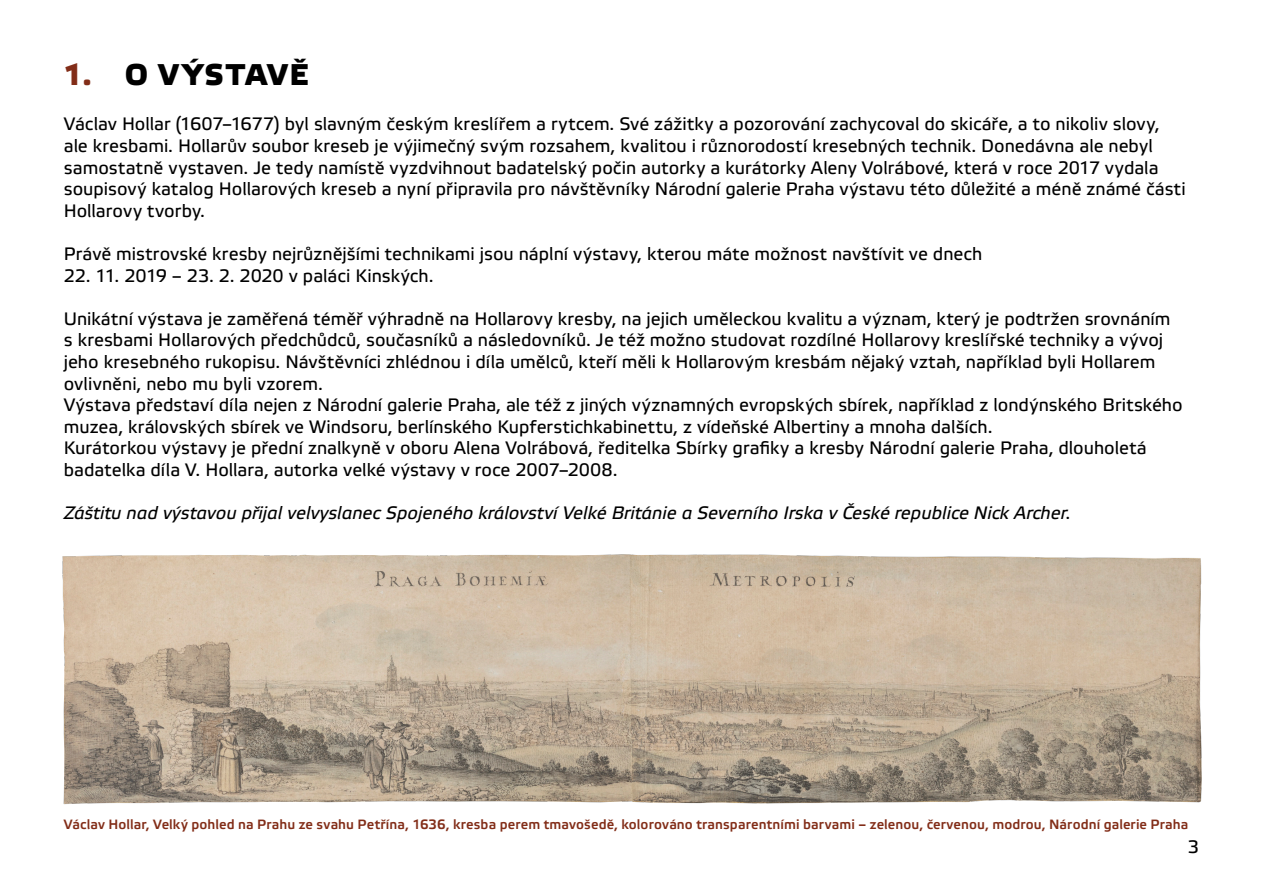
<style>
.page{position:relative;width:1263px;height:893px;background:#fff}
.page>*{position:absolute;margin:0;border:0;box-sizing:border-box;transform-origin:0 0}
.t1{font:500 30px "Etelka";letter-spacing:.05em;color:#000}
.t2{font:18px/21.6px "Etelka Text";color:#000}
.t3{font:italic 18px "Etelka Text";color:#000}
.t4{font:500 13.5px "Etelka";letter-spacing:.01em;color:#822d18}
.s1{color:#822d18}
.s2{font-style:normal}
</style>
<div class="page">
<img style="left:62px;top:554px;width:1140px;height:251px">
<h1 class="t1" style="left:64px;top:56px;width:246px"><span class="s1">1.</span> O VÝSTAVĚ</h1>
<p class="t2" style="left:64px;top:114px;width:1123px">Václav Hollar (1607–1677) byl slavným českým kreslířem a rytcem. Své zážitky a pozorování zachycoval do skicáře, a to nikoliv slovy, ale kresbami. Hollarův soubor kreseb je výjimečný svým rozsahem, kvalitou i různorodostí kresebných technik. Donedávna ale nebyl samostatně vystaven. Je tedy namístě vyzdvihnout badatelský počin autorky a kurátorky Aleny Volrábové, která v roce 2017 vydala soupisový katalog Hollarových kreseb a nyní připravila pro návštěvníky N árodní galerie Praha výstavu této důležité a méně známé části Hollarovy tvorby.</p>
<p class="t2" style="left:64px;top:243px;width:920px">Právě mistrovské kresby nejrůznějšími technikami jsou náplní výstavy, kterou máte možnost navštívit ve dnech</p>
<p class="t2" style="left:64px;top:265px;width:371px">22. 11. 2019 – 23. 2. 2020 v paláci Kinských.</p>
<p class="t2" style="left:64px;top:308px;width:1120px">U nikátní výstava je zaměřená téměř výhradně na Hollarovy kresby, na jejich uměleckou kvalitu a význam, který je podtržen srovnáním s kresbami Hollarových předchůdců, současníků a následovníků. Je též možno studovat rozdílné Hollarovy kreslířské techniky a vývoj jeho kresebného rukopisu. N ávštěvníci zhlédnou i díla umělců, kteří měli k Hollarovým kresbám nějaký vztah, například byli Hollarem ovlivněni, nebo mu byli vzorem.<br>Výstava představí díla nejen z N árodní galerie Praha, ale též z jiných významných evropských sbírek, například z londýnského Britského muzea, královských sbírek ve Windsoru, berlínského Kupferstichkabinettu, z vídeňské Albertiny a mnoha dalších.<br>Kurátorkou výstavy je přední znalkyně v oboru Alena Volrábová, ředitelka Sbírky grafiky a kresby N árodní galerie Praha, dlouholetá badatelka díla V. Hollara, autorka velké výstavy v roce 2007–2008.</p>
<p class="t3" style="left:64px;top:503px;width:1008px">Záštitu nad výstavou přijal velvyslanec Spojeného království Velké Británie a Severního Irska v České republice Nick Archer<span class="s2">.</span></p>
<p class="t4" style="left:64px;top:816px;width:1126px">Václav Hollar, Velký pohled na Prahu ze svahu Petřína, 1636, kresba perem tmavošedě, kolorováno transparentními barvami – zelenou, červenou, modrou, Národní galerie Praha</p>
<p class="t2" style="left:1188px;top:836px;width:13px">3</p>
</div>
